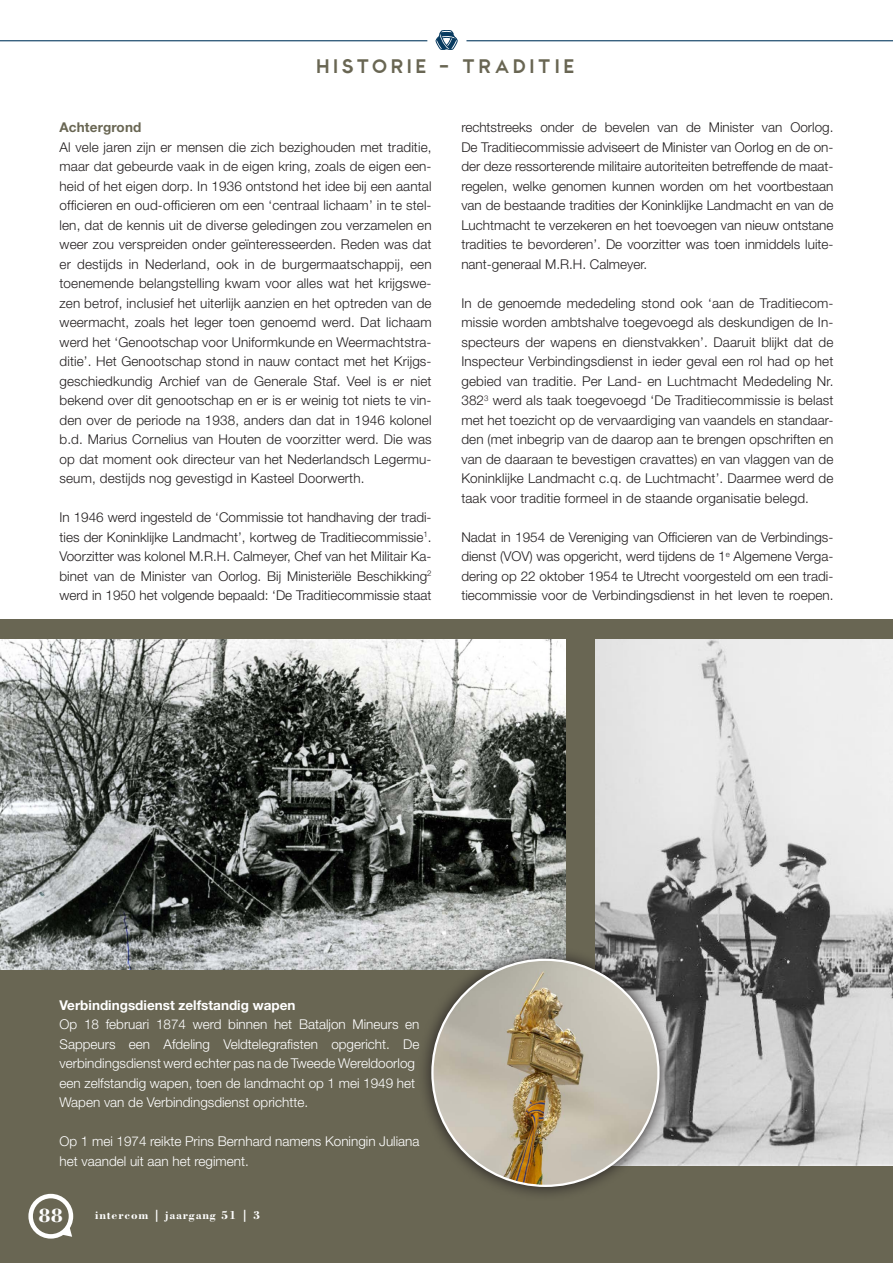
<style>
.page{position:relative;width:893px;height:1263px;background:#fff}
.page>*{position:absolute;margin:0;border:0;box-sizing:border-box;transform-origin:0 0}
.t1{font:700 20.1px "Bodoni BT";color:#fff}
.t2{font:19.5px "CWG Sans";letter-spacing:.17em;color:#696653}
.t3{font:300 13.5px/19.5px "Helvetica Neue LT";color:#231f20;text-align:justify}
.t4{font:300 13.5px/19.5px "Helvetica Neue LT";color:#fff}
.t5{font:700 13.5px "Helvetica Neue LT";color:#fff}
.t6{font:700 13.5px "Helvetica Neue LT";letter-spacing:.01em;color:#696653}
.t7{font:700 12px "Bodoni BT";letter-spacing:.07em;color:#fff}
</style>
<div class="page">
<div style="left:0;top:619px;width:893px;height:644px;background:#696653"></div>
<img style="left:595px;top:639px;width:298px;height:526px">
<img style="left:0;top:639px;width:566px;height:331px">
<div style="left:417px;top:945px;width:256px;height:256px;background:#231f20;opacity:.98"></div>
<img style="left:432px;top:960px;width:226px;height:226px;border-radius:113px">
<div style="left:28px;top:1194px;width:45px;height:44px;border:4px solid #fff;border-radius:50%"></div>
<svg style="left:60px;top:1225px;width:12px;height:12px"></svg>
<svg style="left:436px;top:30px;width:21px;height:20px"></svg>
<hr style="left:0;top:40px;width:427px;height:1px;background:#083b60">
<hr style="left:466px;top:40px;width:427px;height:1px;background:#083b60">
<p class="t2" style="left:317px;top:56px;width:260px">HISTORIE - TRADITIE</p>
<p class="t6" style="left:60px;top:119px;width:83px">Achtergrond</p>
<p class="t3" style="left:60px;top:137px;width:374px">Al vele jaren zijn er mensen die zich bezighouden met traditie, maar dat gebeurde vaak in de eigen kring, zoals de eigen een&shy;heid of het eigen dorp. In 1936 ontstond het idee bij een aantal officieren en oud-officieren om een ‘centraal lichaam’ in te stel&shy;len, dat de kennis uit de diverse geledingen zou verzamelen en weer zou verspreiden onder geïnteresseerden. Reden was dat er destijds in Nederland, ook in de burgermaatschappij, een toenemende belangstelling kwam voor alles wat het krijgswe&shy;zen betrof, inclusief het uiterlijk aanzien en het optreden van de weermacht, zoals het leger toen genoemd werd. Dat lichaam werd het ‘Genootschap voor Uniformkunde en Weermachtstra&shy;ditie’. Het Genootschap stond in nauw contact met het Krijgs&shy;geschiedkundig Archief van de Generale Staf. Veel is er niet bekend over dit genootschap en er is er weinig tot niets te vin&shy;den over de periode na 1938, anders dan dat in 1946 kolonel b.d. Marius Cornelius van Houten de voorzitter werd. Die was op dat moment ook directeur van het Nederlandsch Legermu&shy;seum, destijds nog gevestigd in Kasteel Doorwerth.</p>
<p class="t3" style="left:60px;top:507px;width:374px">In 1946 werd ingesteld de ‘Commissie tot handhaving der tradi&shy;ties der Koninklijke Landmacht’, kortweg de Traditiecommissie<sup>1</sup>.<br>Voorzitter was kolonel M.R.H. Calmeyer, Chef van het Militair Ka&shy;binet van de Minister van Oorlog. Bij Ministeriële Beschikking<sup>2 </sup>werd in 1950 het volgende bepaald: ‘De Traditiecommissie staat</p>
<p class="t3" style="left:461px;top:117px;width:374px">rechtstreeks onder de bevelen van de Minister van Oorlog.<br>De Traditiecommissie adviseert de Minister van Oorlog en de on&shy;der deze ressorterende militaire autoriteiten betreffende de maat&shy;regelen, welke genomen kunnen worden om het voortbestaan van de bestaande tradities der Koninklijke Landmacht en van de Luchtmacht te verzekeren en het toevoegen van nieuw ontstane tradities te bevorderen’. De voorzitter was toen inmiddels luite&shy;nant-generaal M.R.H. Calmeyer.</p>
<p class="t3" style="left:461px;top:293px;width:374px">In de genoemde mededeling stond ook ‘aan de Traditiecom&shy;missie worden ambtshalve toegevoegd als deskundigen de In&shy;specteurs der wapens en dienstvakken’. Daaruit blijkt dat de Inspecteur Verbindingsdienst in ieder geval een rol had op het gebied van traditie. Per Land- en Luchtmacht Mededeling Nr.<br>382<sup>3</sup> werd als taak toegevoegd ‘De Traditiecommissie is belast met het toezicht op de vervaardiging van vaandels en standaar&shy;den (met inbegrip van de daarop aan te brengen opschriften en van de daaraan te bevestigen cravattes) en van vlaggen van de Koninklijke Landmacht c.q. de Luchtmacht’. Daarmee werd de taak voor traditie formeel in de staande organisatie belegd.</p>
<p class="t3" style="left:461px;top:527px;width:374px">Nadat in 1954 de Vereniging van Officieren van de Verbindings&shy;dienst (VOV) was opgericht, werd tijdens de 1<sup>e</sup> Algemene Verga&shy;dering op 22 oktober 1954 te Utrecht voorgesteld om een tradi&shy;tiecommissie voor de Verbindingsdienst in het leven te roepen.</p>
<p class="t5" style="left:60px;top:996px;width:237px">Verbindingsdienst zelfstandig wapen</p>
<p class="t4" style="left:60px;top:1014px;width:361px">Op 18 februari 1874 werd binnen het Bataljon Mineurs en Sappeurs een Afdeling Veldtelegrafisten opgericht. De verbindingsdienst werd echter pas na de Tweede Wereldoorlog een zelfstandig wapen, toen de landmacht op 1 mei 1949 het Wapen van de Verbindingsdienst oprichtte.</p>
<p class="t4" style="left:60px;top:1131px;width:362px">Op 1 mei 1974 reikte Prins Bernhard namens Koningin Juliana het vaandel uit aan het regiment.</p>
<h1 class="t1" style="left:39px;top:1203px;width:26px">88</h1>
<p class="t7" style="left:95px;top:1208px;width:167px">intercom | jaargang 51 | 3</p>
</div>
